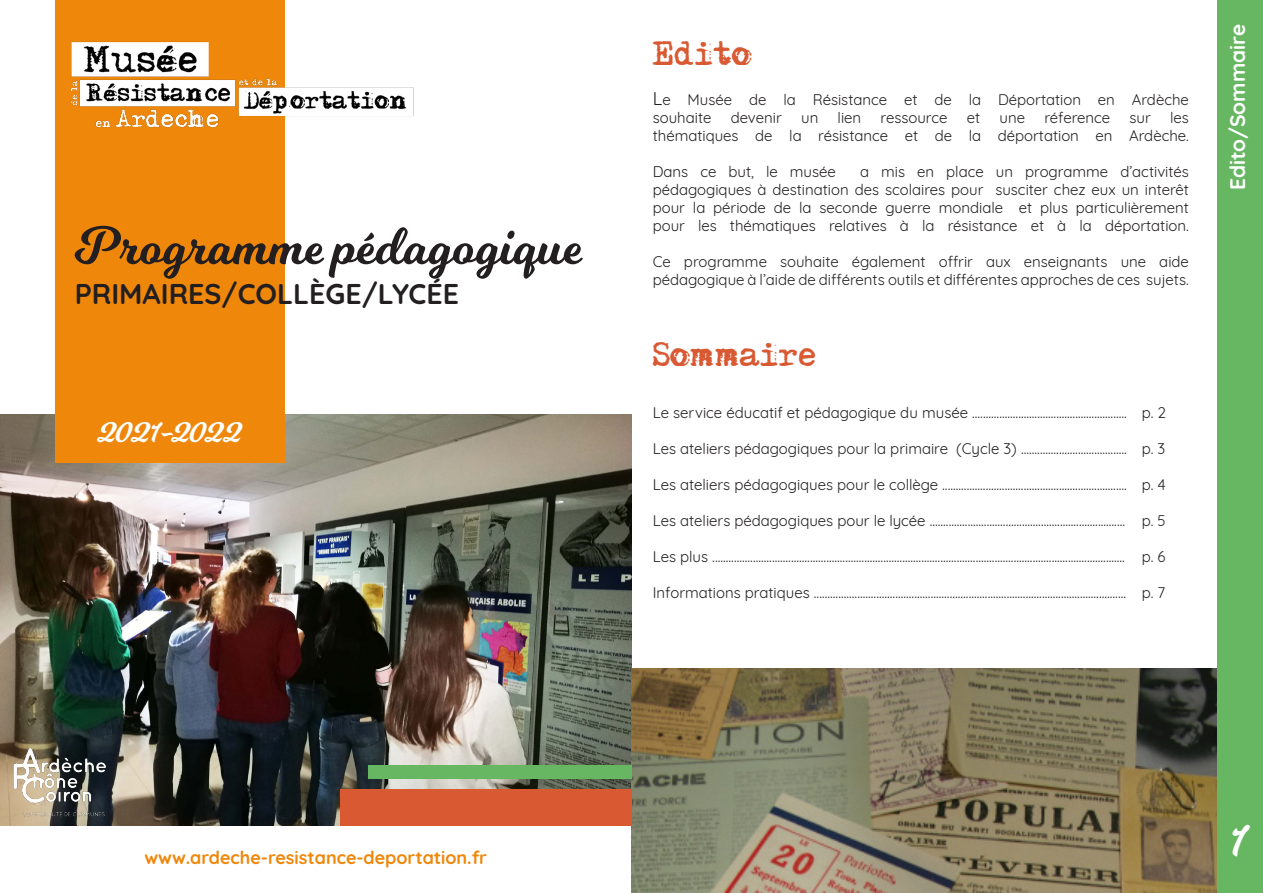
<style>
.page{position:relative;width:1263px;height:893px;background:#fff}
.page>*{position:absolute;margin:0;border:0;box-sizing:border-box;transform-origin:0 0}
.t1{font:52.5px "Milkshake";color:#231f20}
.t2{font:45px "Milkshake";color:#fff}
.t3{font:30px "Adler";color:#d85932}
.t4{font:700 28.5px "Quicksand";color:#231f20}
.t5{font:28.5px "Milkshake";color:#fff}
.t6{font:700 21px "Quicksand";color:#fff}
.t7{font:700 18px "Quicksand";color:#ef870a}
.t8{font:15px/18px "Quicksand";color:#231f20}
.s1{font-size:18px}
</style>
<div class="page">
<img style="left:0;top:415px;width:631px;height:411px">
<img style="left:631px;top:668px;width:586px;height:225px">
<div style="left:1217px;top:0;width:46px;height:893px;background:#67b762"></div>
<div style="left:56px;top:0;width:229px;height:462px;background:#ef870a"></div>
<img style="left:55px;top:21px;width:359px;height:126px">
<div style="left:340px;top:789px;width:291px;height:37px;background:#d85932"></div>
<div style="left:368px;top:765px;width:263px;height:13px;background:#67b762"></div>
<img style="left:9px;top:741px;width:109px;height:85px">
<p class="t1" style="left:75px;top:209px;width:507px">Programme pédagogique</p>
<p class="t4" style="left:75px;top:271px;width:386px">PRIMAIRES/COLLÈGE/LYCÉE</p>
<p class="t5" style="left:99px;top:412px;width:143px">2021-2022</p>
<p class="t3" style="left:653px;top:41px;width:101px">Edito</p>
<p class="t8" style="left:653px;top:89px;width:538px"><span class="s1">L</span>e Musée de la Résistance et de la Déportation en Ardèche souhaite</p>
<p class="t8" style="left:653px;top:107px;width:538px;text-align:right">les<br>thématiques de la résistance et de la déportation en Ardèche.</p>
<p class="t8" style="left:653px;top:161px;width:185px">Dans ce but, le musée</p>
<p class="t8" style="left:731px;top:107px;width:53px">devenir</p>
<p class="t8" style="left:801px;top:107px;width:19px">un</p>
<p class="t8" style="left:838px;top:107px;width:25px">lien</p>
<p class="t8" style="left:881px;top:107px;width:68px">ressource</p>
<p class="t8" style="left:967px;top:107px;width:15px">et</p>
<p class="t8" style="left:999px;top:107px;width:27px">une</p>
<p class="t8" style="left:1044px;top:107px;width:67px">réference</p>
<p class="t8" style="left:1129px;top:107px;width:23px">sur</p>
<p class="t8" style="left:653px;top:161px;width:538px;text-align:justify;text-indent:207px">a mis en place un programme d’activités pédagogiques à destination des scolaires pour susciter chez eux un interêt pour la période de la seconde guerre mondiale et plus particulièrement pour les thématiques relatives à la résistance et à la déportation.</p>
<p class="t8" style="left:653px;top:251px;width:538px">Ce programme souhaite également offrir aux enseignants une aide pédagogique à l’aide de différents outils et différentes approches de ces sujets.</p>
<p class="t3" style="left:653px;top:342px;width:165px">Sommaire</p>
<p class="t8" style="left:653px;top:402px;width:476px">Le service éducatif et pédagogique du musée .........................................................</p>
<p class="t8" style="left:653px;top:438px;width:476px">Les ateliers pédagogiques pour la primaire (Cycle 3) .......................................</p>
<p class="t8" style="left:653px;top:474px;width:476px">Les ateliers pédagogiques pour le collège ....................................................................</p>
<p class="t8" style="left:653px;top:510px;width:474px">Les ateliers pédagogiques pour le lycée ........................................................................</p>
<p class="t8" style="left:653px;top:546px;width:474px">Les plus ........................................................................................................................................................</p>
<p class="t8" style="left:653px;top:582px;width:475px">Informations pratiques ...................................................................................................................</p>
<p class="t8" style="left:1142px;top:402px;width:26px">p. 2</p>
<p class="t8" style="left:1142px;top:438px;width:25px">p. 3</p>
<p class="t8" style="left:1142px;top:474px;width:26px">p. 4</p>
<p class="t8" style="left:1142px;top:510px;width:26px">p. 5</p>
<p class="t8" style="left:1142px;top:546px;width:25px">p. 6</p>
<p class="t8" style="left:1142px;top:582px;width:25px">p. 7</p>
<p class="t6" style="left:1220px;top:190px;width:168px;rotate:-90deg">Edito/Sommaire</p>
<p class="t7" style="left:144px;top:843px;width:344px">www.ardeche-resistance-deportation.fr</p>
<p class="t2" style="left:1232px;top:808px;width:16px">1</p>
</div>
